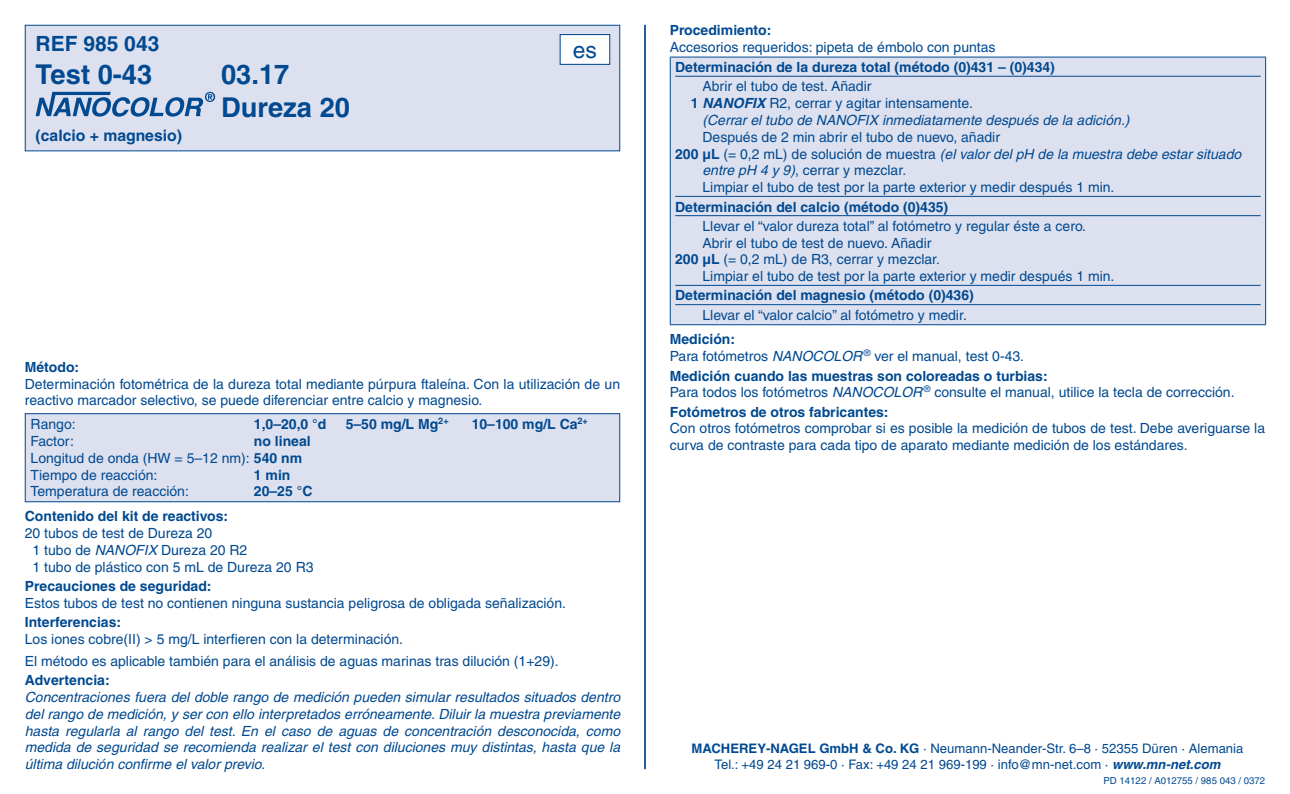
<style>
.page{position:relative;width:1290px;height:794px;background:#fff}
.page>*{position:absolute;margin:0;border:0;box-sizing:border-box;transform-origin:0 0}
.t1{font:700 27.3px/32.9px "Helvetica LT Pro";color:#014990}
.t2{font:22.75px "Helvetica LT Pro";color:#014990}
.t3{font:700 21px "Helvetica LT Pro";color:#014990}
.t4{font:700 15.75px "Helvetica LT Pro";color:#014990}
.t5{font:14px/16.8px "Helvetica LT Pro";color:#014990}
.t6{font:italic 14px/16.8px "Helvetica LT Pro";color:#014990;text-align:justify}
.t7{font:700 14px "Helvetica LT Pro";color:#014990}
.t8{font:13.12px/15.8px "Helvetica LT Pro";color:#014990;text-align:center}
.t9{font:9.62px "Helvetica LT Pro";color:#014990}
.s1{font-weight:700}
.s2{font-style:italic}
.s3{font-weight:700;font-style:italic}
.s4{font-weight:700;font-style:normal}
.s5{font-style:normal}
</style>
<div class="page">
<div style="left:25px;top:25px;width:595px;height:126px;background:#dde1ef"></div>
<svg style="left:36px;top:92px;width:179px;height:25px"></svg>
<div style="left:25px;top:25px;width:595px;height:126px;border:1px solid #014990"></div>
<div style="left:560px;top:35px;width:50px;height:29px;background:#fff"></div>
<div style="left:560px;top:34px;width:50px;height:31px;border:1px solid #014990"></div>
<hr style="left:644px;top:25px;width:2px;height:744px;background:#014990">
<div style="left:25px;top:414px;width:595px;height:88px;background:#dde1ef"></div>
<div style="left:25px;top:413px;width:595px;height:89px;border:1px solid #014990"></div>
<div style="left:670px;top:57px;width:595px;height:268px;background:#dde1ef"></div>
<hr style="left:670px;top:57px;width:596px;height:1px;background:#014990">
<hr style="left:670px;top:57px;width:1px;height:267px;background:#014990">
<hr style="left:1265px;top:57px;width:1px;height:267px;background:#014990">
<hr style="left:670px;top:324px;width:596px;height:1px;background:#014990">
<hr style="left:675px;top:76px;width:585px;height:1px;background:#014990">
<hr style="left:675px;top:196px;width:585px;height:1px;background:#014990">
<hr style="left:675px;top:215px;width:585px;height:1px;background:#014990">
<hr style="left:675px;top:285px;width:585px;height:1px;background:#014990">
<hr style="left:675px;top:304px;width:585px;height:1px;background:#014990">
<h3 class="t3" style="left:36px;top:30px;width:125px">REF 985 043</h3>
<h1 class="t1" style="left:36px;top:58px;width:118px">Test 0-43</h1>
<h1 class="t1" style="left:221px;top:58px;width:130px">03.17<br>Dureza 20</h1>
<p class="t4" style="left:36px;top:125px;width:148px">(calcio + magnesio)</p>
<h2 class="t2" style="left:573px;top:36px;width:26px">es</h2>
<p class="t7" style="left:25px;top:358px;width:56px">Método:</p>
<p class="t5" style="left:25px;top:375px;width:597px">Determinación fotométrica de la dureza total mediante púrpura ftaleína. Con la utilización de un reactivo marcador selectivo, se puede diferenciar entre calcio y magnesio.</p>
<p class="t5" style="left:31px;top:416px;width:47px">Rango:</p>
<p class="t7" style="left:254px;top:416px;width:74px">1,0–20,0 °d</p>
<p class="t7" style="left:346px;top:416px;width:104px">5–50 mg/L Mg<sup>2+</sup></p>
<p class="t7" style="left:472px;top:416px;width:118px">10–100 mg/L Ca<sup>2+</sup></p>
<p class="t5" style="left:31px;top:432px;width:45px">Factor:</p>
<p class="t5" style="left:31px;top:432px;width:282px;text-indent:223px"><span class="s1">no lineal<br></span>Longitud de onda (HW = 5–12 nm): <span class="s1">540 nm<br></span>Tiempo de reacción:</p>
<p class="t7" style="left:254px;top:466px;width:38px">1 min</p>
<p class="t5" style="left:31px;top:483px;width:160px">Temperatura de reacción:</p>
<p class="t7" style="left:254px;top:483px;width:60px">20–25 °C</p>
<p class="t7" style="left:25px;top:508px;width:205px">Contenido del kit de reactivos:</p>
<p class="t5" style="left:33px;top:525px;width:282px;text-indent:-8px">20 tubos de test de Dureza 20<br>1 tubo de <span class="s2">NANOFIX</span> Dureza 20 R2<br>1 tubo de plástico con 5 mL de Dureza 20 R3</p>
<p class="t7" style="left:25px;top:578px;width:188px">Precauciones de seguridad:</p>
<p class="t5" style="left:25px;top:594px;width:543px">Estos tubos de test no contienen ninguna sustancia peligrosa de obligada señalización.</p>
<p class="t7" style="left:25px;top:614px;width:98px">Interferencias:</p>
<p class="t5" style="left:25px;top:628px;width:535px;line-height:21.7px">Los iones cobre(II) &gt; 5 mg/L interfieren con la determinación.<br>El método es aplicable también para el análisis de aguas marinas tras dilución (1+29).</p>
<p class="t7" style="left:25px;top:671px;width:86px">Advertencia:</p>
<p class="t6" style="left:25px;top:688px;width:597px">Concentraciones fuera del doble rango de medición pueden simular resultados situados dentro del rango de medición, y ser con ello interpretados erróneamente. Diluir la muestra previamente hasta regularla al rango del test. En el caso de aguas de concentración desconocida, como medida de seguridad se recomienda realizar el test con diluciones muy distintas, hasta que la última dilución confirme el valor previo.</p>
<p class="t7" style="left:670px;top:21px;width:103px">Procedimiento:</p>
<p class="t5" style="left:670px;top:38px;width:327px">Accesorios requeridos: pipeta de émbolo con puntas</p>
<p class="t7" style="left:675px;top:59px;width:381px">Determinación de la dureza total (método (0)431 – (0)434)</p>
<p class="t5" style="left:702px;top:78px;width:171px">Abrir el tubo de test. Añadir</p>
<p class="t5" style="left:691px;top:95px;width:284px"><span class="s1">1</span> <span class="s3">NANOFIX</span> R2, cerrar y agitar intensamente.</p>
<p class="t6" style="left:702px;top:112px;width:429px">(Cerrar el tubo de NANOFIX inmediatamente después de la adición.)</p>
<p class="t5" style="left:702px;top:128px;width:299px">Después de 2 min abrir el tubo de nuevo, añadir</p>
<p class="t6" style="left:675px;top:145px;width:567px"><span class="s4">200 μL</span> <span class="s5">(= 0,2 mL) de solución de muestra</span> (el valor del pH de la muestra debe estar situado</p>
<p class="t5" style="left:702px;top:162px;width:205px"><span class="s2">entre pH 4 y 9)</span>, cerrar y mezclar.</p>
<p class="t5" style="left:702px;top:179px;width:413px">Limpiar el tubo de test por la parte exterior y medir después 1 min.</p>
<p class="t7" style="left:675px;top:198px;width:275px">Determinación del calcio (método (0)435)</p>
<p class="t5" style="left:702px;top:217px;width:385px">Llevar el “valor dureza total” al fotómetro y regular éste a cero.</p>
<p class="t5" style="left:702px;top:234px;width:231px">Abrir el tubo de test de nuevo. Añadir</p>
<p class="t5" style="left:675px;top:251px;width:266px"><span class="s1">200 μL</span> (= 0,2 mL) de R3, cerrar y mezclar.</p>
<p class="t5" style="left:702px;top:268px;width:413px">Limpiar el tubo de test por la parte exterior y medir después 1 min.</p>
<p class="t7" style="left:675px;top:287px;width:300px">Determinación del magnesio (método (0)436)</p>
<p class="t5" style="left:702px;top:306px;width:266px">Llevar el “valor calcio” al fotómetro y medir.</p>
<p class="t5" style="left:670px;top:331px;width:356px"><span class="s1">Medición:<br></span>Para fotómetros <span class="s2">NANOCOLOR</span> <sup>®</sup> ver el manual, test 0-43.</p>
<p class="t5" style="left:670px;top:367px;width:566px"><span class="s1">Medición cuando las muestras son coloreadas o turbias:<br></span>Para todos los fotómetros <span class="s2">NANOCOLOR</span> <sup>®</sup> consulte el manual, utilice la tecla de corrección.</p>
<p class="t7" style="left:670px;top:403px;width:220px">Fotómetros de otros fabricantes:</p>
<p class="t5" style="left:670px;top:420px;width:597px">Con otros fotómetros comprobar si es posible la medición de tubos de test. Debe averiguarse la curva de contraste para cada tipo de aparato mediante medición de los estándares.</p>
<p class="t8" style="left:691px;top:741px;width:553px"><span class="s1">MACHEREY-NAGEL GmbH &amp; Co. KG</span> · Neumann-Neander-Str. 6–8 · 52355 Düren · Alemania<br>Tel.: +49 24 21 969-0 · Fax: +49 24 21 969-199 · info@mn-net.com · <span class="s3">www.mn-net.com</span></p>
<p class="t9" style="left:1103px;top:774px;width:163px">PD 14122 / A012755 / 985 043 / 0372</p>
</div>
